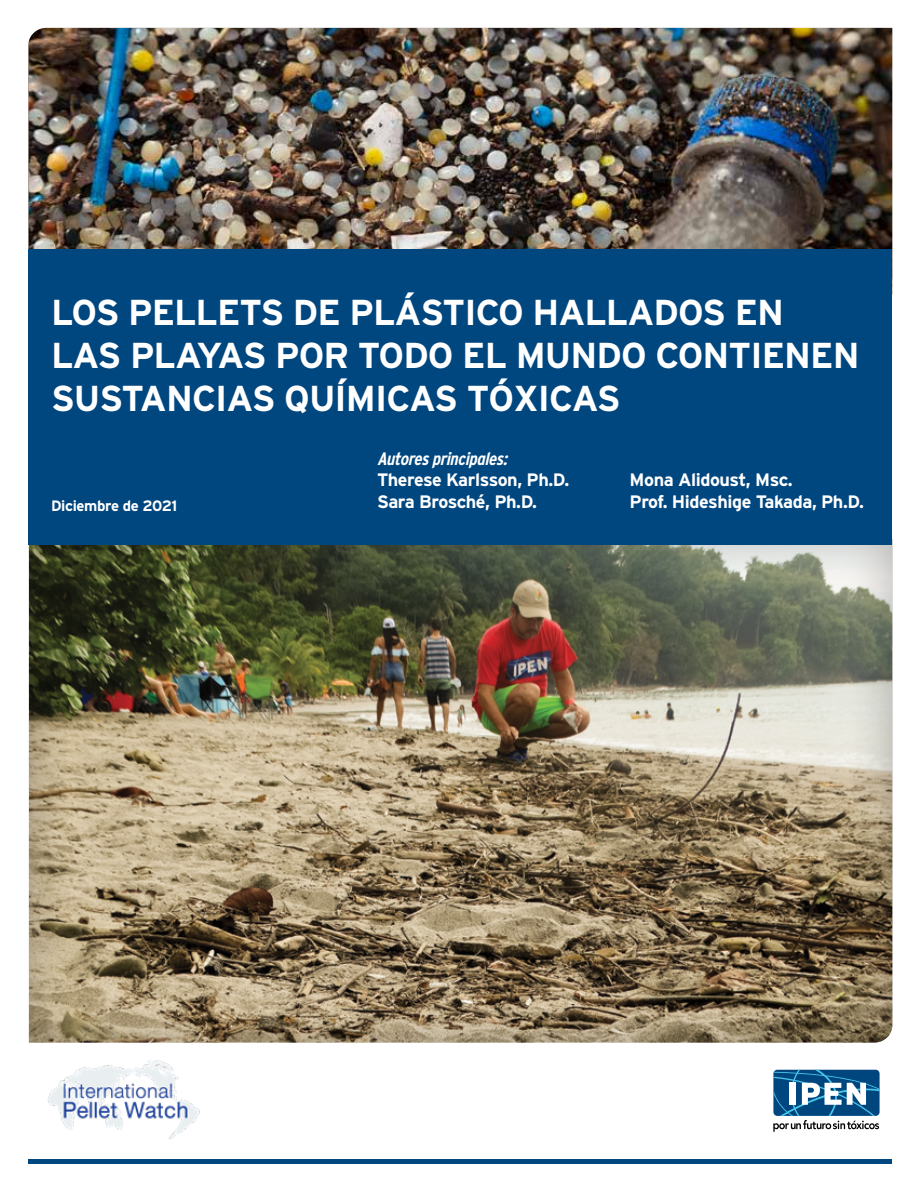
<style>
.page{position:relative;width:918px;height:1188px;background:#fff}
.page>*{position:absolute;margin:0;border:0;box-sizing:border-box;transform-origin:0 0}
.t1{font:700 36px/43.2px "Interstate";letter-spacing:-.025em;color:#fff}
.t2{font:700 18px/21.6px "Interstate";letter-spacing:-.025em;color:#fff}
.t3{font:italic 700 condensed 18px "Interstate";letter-spacing:-.025em;color:#fff}
.t4{font:700 15px "Interstate";letter-spacing:-.025em;color:#fff}
</style>
<div class="page">
<hr style="left:29px;top:1159px;width:863px;height:4px;background:#00467f">
<svg style="left:773px;top:1070px;width:107px;height:62px"></svg>
<div style="left:27px;top:530px;width:866px;height:513px;background:#000;opacity:.3"></div>
<img style="left:29px;top:28px;width:863px;height:222px">
<div style="left:29px;top:250px;width:863px;height:295px;background:#00467f"></div>
<img style="left:47px;top:1060px;width:153px;height:80px">
<p class="t1" style="left:51px;top:290px;width:810px">LOS PELLETS DE PLÁSTICO HALLADOS EN<br>LAS PLAYAS POR TODO EL MUNDO CONTIENEN<br>SUSTANCIAS QUÍMICAS TÓXICAS</p>
<p class="t3" style="left:377px;top:449px;width:132px">Autores principales:</p>
<p class="t2" style="left:377px;top:469px;width:194px">Therese Karlsson, Ph.D.<br>Sara Brosché, Ph.D.</p>
<p class="t2" style="left:630px;top:469px;width:165px">Mona Alidoust, Msc.</p>
<p class="t4" style="left:51px;top:498px;width:128px">Diciembre de 2021</p>
<p class="t2" style="left:630px;top:490px;width:236px">Prof. Hideshige Takada, Ph.D.</p>
</div>
